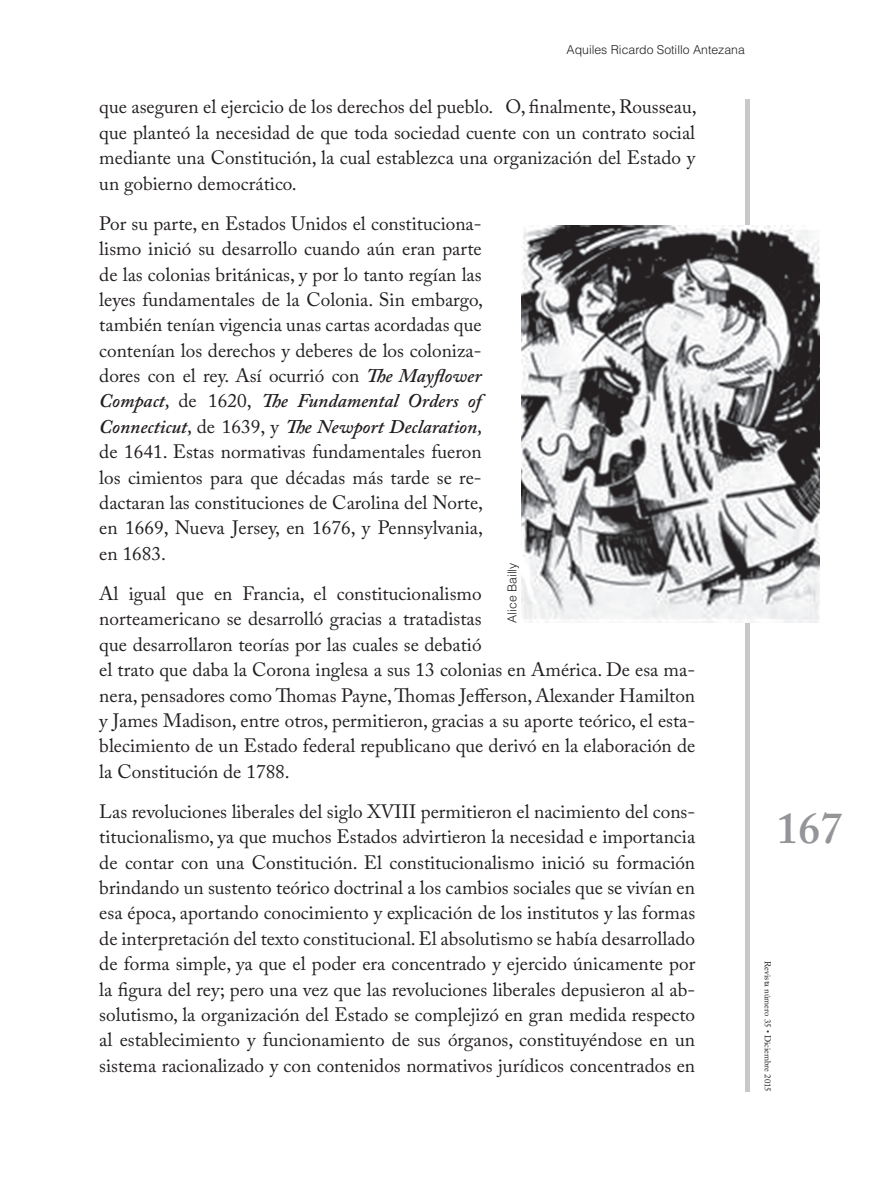
<style>
.page{position:relative;width:869px;height:1191px;background:#fff}
.page>*{position:absolute;margin:0;border:0;box-sizing:border-box;transform-origin:0 0}
.t1{font:600 43.75px "Adobe Caslon Pro";color:#939598}
.t2{font:19.25px/25.4px "Adobe Caslon Pro";color:#231f20;text-align:justify}
.t3{font:300 12.25px "Helvetica LT Std";color:#231f20}
.t4{font:8.75px "Adobe Caslon Pro";color:#231f20}
.s1{font-weight:600;font-style:italic}
</style>
<div class="page">
<div style="left:744px;top:99px;width:5px;height:992px;background:#c7c8ca"></div>
<img style="left:521px;top:226px;width:298px;height:397px">
<p class="t3" style="left:566px;top:42px;width:180px">Aquiles Ricardo Sotillo Antezana</p>
<p class="t2" style="left:99px;top:94px;width:598px">que aseguren el ejercicio de los derechos del pueblo. O, finalmente, Rousseau, que planteó la necesidad de que toda sociedad cuente con un contrato social mediante una Constitución, la cual establezca una organización del Estado y un gobierno democrático.</p>
<p class="t2" style="left:99px;top:210px;width:385px">Por su parte, en Estados Unidos el constituciona&shy;lismo inició su desarrollo cuando aún eran parte de las colonias británicas, y por lo tanto regían las leyes fundamentales de la Colonia. Sin embargo, también tenían vigencia unas cartas acordadas que contenían los derechos y deberes de los coloniza&shy;dores con el rey. Así ocurrió con <span class="s1">The Mayflower Compact,</span> de 1620, <span class="s1">The Fundamental Orders of Connecticut,</span> de 1639, y <span class="s1">The Newport Declaration, </span>de 1641. Estas normativas fundamentales fueron los cimientos para que décadas más tarde se re&shy;dactaran las constituciones de Carolina del Norte, en 1669, Nueva Jersey, en 1676, y Pennsylvania, en 1683.</p>
<p class="t2" style="left:99px;top:580px;width:597px;text-align:left">Al igual que en Francia, el constitucionalismo<br>norteamericano se desarrolló gracias a tratadistas<br>que desarrollaron teorías por las cuales se debatió<br>el trato que daba la Corona inglesa a sus 13 colonias en América. De esa ma&shy;nera, pensadores como Thomas Payne, Thomas Jefferson, Alexander Hamilton y James Madison, entre otros, permitieron, gracias a su aporte teórico, el esta&shy;blecimiento de un Estado federal republicano que derivó en la elaboración de la Constitución de 1788.</p>
<p class="t2" style="left:99px;top:798px;width:597px">Las revoluciones liberales del siglo XVIII permitieron el nacimiento del cons&shy;titucionalismo, ya que muchos Estados advirtieron la necesidad e importancia de contar con una Constitución. El constitucionalismo inició su formación brindando un sustento teórico doctrinal a los cambios sociales que se vivían en esa época, aportando conocimiento y explicación de los institutos y las formas de interpretación del texto constitucional. El absolutismo se había desarrollado de forma simple, ya que el poder era concentrado y ejercido únicamente por la figura del rey; pero una vez que las revoluciones liberales depusieron al ab&shy;solutismo, la organización del Estado se complejizó en gran medida respecto al establecimiento y funcionamiento de sus órganos, constituyéndose en un sistema racionalizado y con contenidos normativos jurídicos concentrados en</p>
<p class="t3" style="left:504px;top:623px;width:61px;rotate:-90deg">Alice Bailly</p>
<h1 class="t1" style="left:776px;top:802px;width:67px">167</h1>
<p class="t4" style="left:772px;top:961px;width:132px;rotate:90deg">Revista número 35 • Diciembre 2015</p>
</div>
